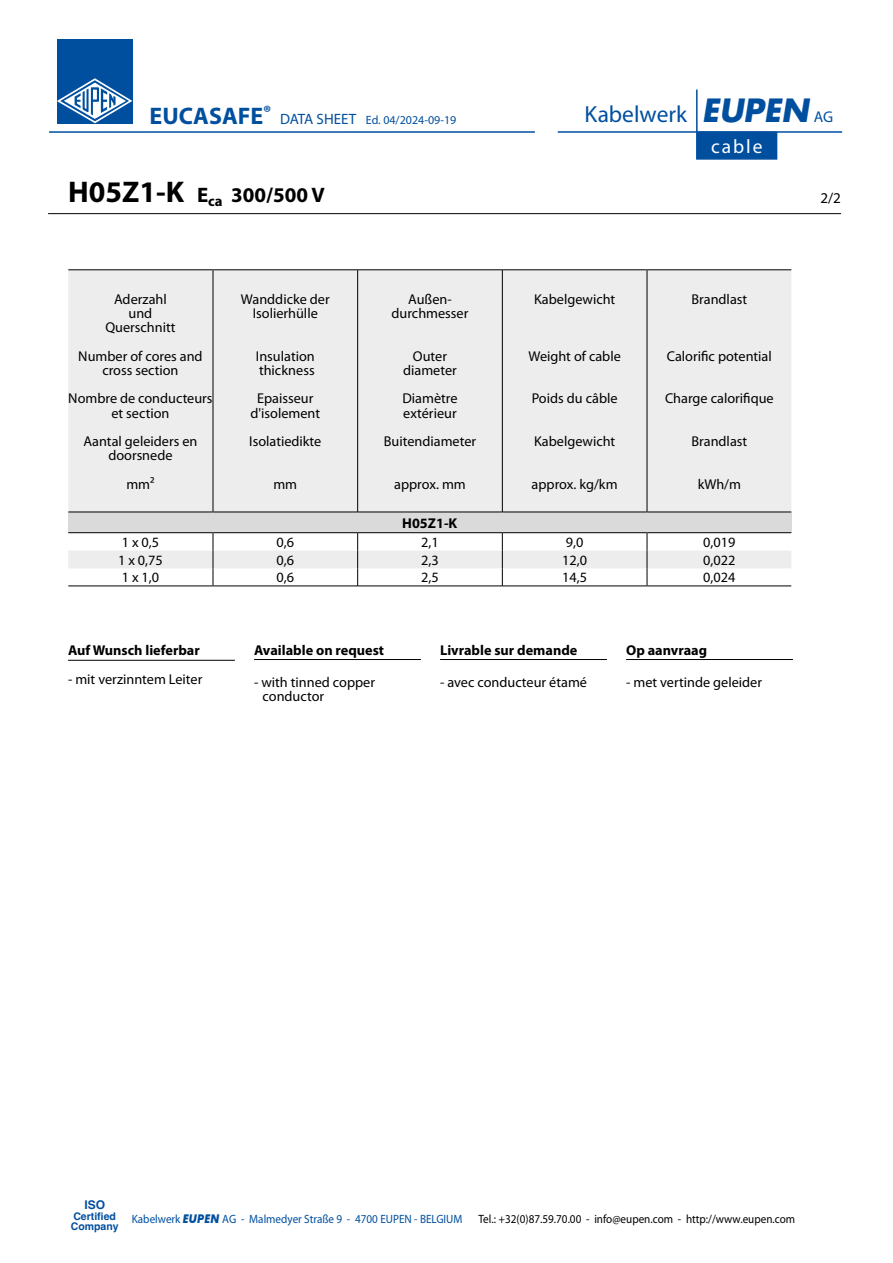
<style>
.page{position:relative;width:893px;height:1263px;background:#fff}
.page>*{position:absolute;margin:0;border:0;box-sizing:border-box;transform-origin:0 0}
.t1{font:23.4px "Myriad";color:#004f9f}
.t2{font:700 21px "Myriad Pro";color:#000}
.t3{font:19.5px "Myriad";letter-spacing:.1em;color:#fff}
.t4{font:15px "Myriad Pro";color:#000}
.t5{font:14.25px/14.2px "Myriad Pro";color:#000;text-align:center}
.t6{font:700 14.25px "Myriad Pro";color:#000}
.t7{font:12px "Myriad Pro";color:#000;scale:.93 1}
.t8{font:12px "Myriad Pro";color:#004f9f;scale:.93 1}
.t9{font:12px "Myriad Pro";color:#004f9f}
.t10{font:700 12px "Helvetica";color:#004f9f}
.t11{font:700 10.5px/10.5px "Helvetica";color:#004f9f}
.s1{font-weight:700;font-size:24px}
.s2{font-size:15px}
.s3{font-family:"Futura";font-weight:700;font-style:italic;font-size:31.2px}
.s4{font-size:15.6px}
.s5{font-size:30px}
.s6{font-family:"Futura BT";font-weight:700;font-style:italic}
</style>
<div class="page">
<svg style="left:696px;top:89px;width:82px;height:71px"></svg>
<hr style="left:558px;top:131px;width:284px;height:2px;background:#004f9f">
<hr style="left:49px;top:131px;width:486px;height:2px;background:#004f9f">
<hr style="left:34px;top:265px;width:800px;height:1px;background:#004f9f">
<div style="left:57px;top:39px;width:75px;height:85px;background:#004f9f"></div>
<svg style="left:57px;top:78px;width:75px;height:45px"></svg>
<hr style="left:48px;top:213px;width:793px;height:1px;background:#000">
<svg style="left:68px;top:270px;width:723px;height:298px;background:#ececec"></svg>
<div style="left:68px;top:512px;width:723px;height:21px;background:#dadada"></div>
<hr style="left:68px;top:269px;width:145px;height:1px;background:#000">
<hr style="left:213px;top:269px;width:144px;height:1px;background:#000">
<hr style="left:213px;top:269px;width:1px;height:243px;background:#000">
<hr style="left:358px;top:269px;width:144px;height:1px;background:#000">
<hr style="left:357px;top:269px;width:1px;height:243px;background:#000">
<hr style="left:503px;top:269px;width:144px;height:1px;background:#000">
<hr style="left:502px;top:269px;width:1px;height:243px;background:#000">
<hr style="left:647px;top:269px;width:144px;height:1px;background:#000">
<hr style="left:647px;top:269px;width:1px;height:243px;background:#000">
<hr style="left:68px;top:512px;width:145px;height:1px;background:#000">
<hr style="left:213px;top:512px;width:144px;height:1px;background:#000">
<hr style="left:358px;top:512px;width:144px;height:1px;background:#000">
<hr style="left:503px;top:512px;width:144px;height:1px;background:#000">
<hr style="left:647px;top:512px;width:144px;height:1px;background:#000">
<hr style="left:68px;top:532px;width:145px;height:1px;background:#000">
<hr style="left:213px;top:532px;width:144px;height:1px;background:#000">
<hr style="left:358px;top:532px;width:144px;height:1px;background:#000">
<hr style="left:503px;top:532px;width:144px;height:1px;background:#000">
<hr style="left:647px;top:532px;width:144px;height:1px;background:#000">
<svg style="left:213px;top:532px;width:1px;height:53px"></svg>
<svg style="left:357px;top:532px;width:1px;height:54px"></svg>
<svg style="left:502px;top:532px;width:1px;height:54px"></svg>
<svg style="left:647px;top:532px;width:1px;height:53px"></svg>
<hr style="left:68px;top:585px;width:145px;height:1px;background:#000">
<hr style="left:213px;top:585px;width:144px;height:1px;background:#000">
<hr style="left:358px;top:585px;width:144px;height:1px;background:#000">
<hr style="left:503px;top:585px;width:144px;height:1px;background:#000">
<hr style="left:647px;top:585px;width:144px;height:1px;background:#000">
<hr style="left:68px;top:660px;width:167px;height:1px;background:#000">
<hr style="left:254px;top:659px;width:167px;height:1px;background:#000">
<hr style="left:440px;top:659px;width:167px;height:1px;background:#000">
<hr style="left:626px;top:659px;width:167px;height:1px;background:#000">
<p class="t9" style="left:150px;top:112px;width:308px"><span class="s1">EUCASAFE</span><sup>®</sup> <span class="s2">DATA SHEET</span> Ed. 04/2024-09-19</p>
<h1 class="t1" style="left:585px;top:102px;width:250px">Kabelwerk <span class="s3">EUPEN</span> <span class="s4">AG</span></h1>
<h2 class="t2" style="left:68px;top:181px;width:258px"><span class="s5">H05Z1-K</span> E<sub>ca</sub> 300/500 V</h2>
<p class="t5" style="left:105px;top:291px;width:72px">Aderzahl und<br>Querschnitt</p>
<p class="t5" style="left:78px;top:348px;width:126px">Number of cores and cross section</p>
<p class="t5" style="left:68px;top:391px;width:146px">Nombre de conducteurs et section</p>
<p class="t5" style="left:83px;top:434px;width:115px">Aantal geleiders en doorsnede</p>
<p class="t5" style="left:126px;top:477px;width:30px">mm²</p>
<p class="t5" style="left:241px;top:291px;width:90px">Wanddicke der<br>Isolierhülle</p>
<p class="t5" style="left:256px;top:348px;width:60px;text-align:left">Insulation thickness</p>
<p class="t5" style="left:250px;top:391px;width:71px">Epaisseur d'isolement</p>
<p class="t5" style="left:249px;top:434px;width:74px">Isolatiedikte</p>
<p class="t5" style="left:273px;top:477px;width:25px">mm</p>
<h3 class="t3" style="left:711px;top:136px;width:53px">cable</h3>
<p class="t5" style="left:392px;top:291px;width:78px">Außen&shy;durchmesser</p>
<p class="t5" style="left:403px;top:348px;width:55px">Outer diameter</p>
<p class="t5" style="left:402px;top:391px;width:57px;text-align:left">Diamètre extérieur</p>
<p class="t5" style="left:384px;top:434px;width:94px">Buitendiameter</p>
<p class="t5" style="left:394px;top:477px;width:73px">approx. mm</p>
<p class="t6" style="left:402px;top:514px;width:57px">H05Z1-K</p>
<p class="t5" style="left:534px;top:291px;width:83px">Kabelgewicht</p>
<p class="t5" style="left:528px;top:348px;width:94px">Weight of cable</p>
<p class="t5" style="left:532px;top:391px;width:87px">Poids du câble</p>
<p class="t5" style="left:534px;top:434px;width:83px">Kabelgewicht</p>
<p class="t5" style="left:532px;top:477px;width:88px">approx. kg/km</p>
<p class="t5" style="left:691px;top:291px;width:57px">Brandlast</p>
<p class="t5" style="left:667px;top:348px;width:106px">Calorific potential</p>
<p class="t5" style="left:665px;top:391px;width:110px">Charge calorifique</p>
<p class="t5" style="left:691px;top:434px;width:57px">Brandlast</p>
<p class="t5" style="left:698px;top:477px;width:45px">kWh/m</p>
<p class="t5" style="left:122px;top:535px;width:39px">1 x 0,5</p>
<p class="t5" style="left:277px;top:535px;width:19px">0,6</p>
<p class="t5" style="left:421px;top:535px;width:19px">2,1</p>
<p class="t5" style="left:566px;top:535px;width:19px">9,0</p>
<p class="t5" style="left:703px;top:535px;width:34px">0,019</p>
<p class="t5" style="left:118px;top:553px;width:46px">1 x 0,75</p>
<p class="t5" style="left:277px;top:553px;width:19px">0,6</p>
<p class="t5" style="left:421px;top:553px;width:19px">2,3</p>
<p class="t5" style="left:562px;top:553px;width:26px">12,0</p>
<p class="t5" style="left:703px;top:553px;width:34px">0,022</p>
<p class="t5" style="left:122px;top:570px;width:39px">1 x 1,0</p>
<p class="t5" style="left:277px;top:570px;width:19px">0,6</p>
<p class="t5" style="left:421px;top:570px;width:19px">2,5</p>
<p class="t5" style="left:562px;top:570px;width:26px">14,5</p>
<p class="t5" style="left:703px;top:570px;width:34px">0,024</p>
<p class="t6" style="left:68px;top:641px;width:133px">Auf Wunsch lieferbar</p>
<p class="t5" style="left:68px;top:672px;width:136px">- mit verzinntem Leiter</p>
<p class="t6" style="left:254px;top:641px;width:132px">Available on request</p>
<p class="t5" style="left:263px;top:674px;width:114px;text-align:left;text-indent:-9px">- with tinned copper conductor</p>
<p class="t6" style="left:440px;top:641px;width:139px">Livrable sur demande</p>
<p class="t5" style="left:440px;top:674px;width:148px">- avec conducteur étamé</p>
<p class="t6" style="left:626px;top:641px;width:82px">Op aanvraag</p>
<p class="t5" style="left:626px;top:674px;width:137px">- met vertinde geleider</p>
<p class="t4" style="left:820px;top:189px;width:22px">2/2</p>
<p class="t10" style="left:84px;top:1197px;width:22px">ISO</p>
<p class="t11" style="left:71px;top:1212px;width:49px">Certified<br>Company</p>
<p class="t8" style="left:132px;top:1211px;width:357px">Kabelwerk <span class="s6">EUPEN</span> AG - Malmedyer Straße 9 - 4700 EUPEN - BELGIUM</p>
<p class="t7" style="left:479px;top:1211px;width:342px">Tel.: +32(0)87.59.70.00 - info@eupen.com - http://www.eupen.com</p>
</div>
